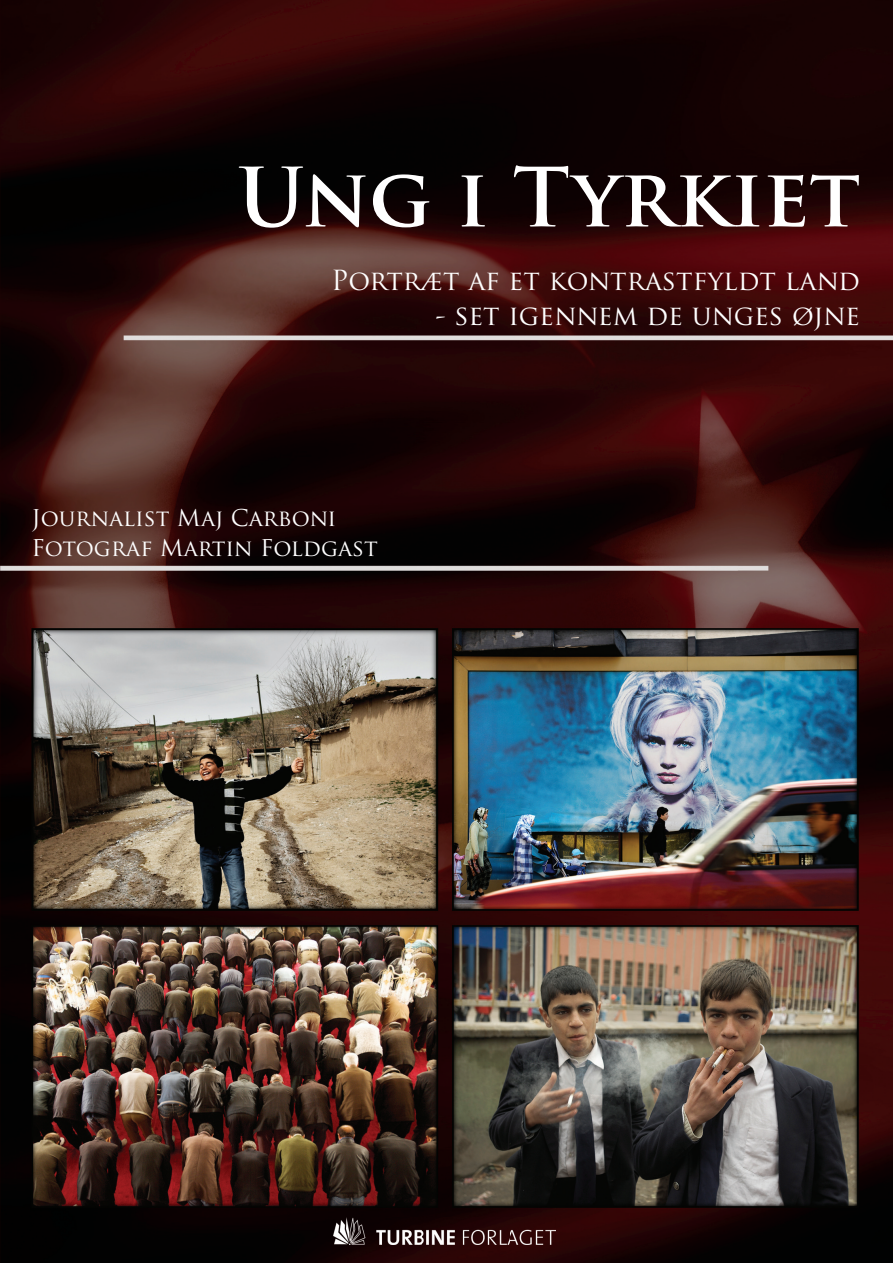
<style>
.page{position:relative;width:893px;height:1263px;background:#fff}
.page>*{position:absolute;margin:0;border:0;box-sizing:border-box;transform-origin:0 0}
.t1{font:700 79.5px "Trajan Pro";color:#fff}
.t2{font:27px "Trajan Pro";color:#fff}
.t3{font:22.5px/30px "Trajan Pro";color:#fff}
</style>
<div class="page">
<img style="left:0;top:0;width:893px;height:1263px">
<img style="left:334px;top:1218px;width:221px;height:27px">
<h1 class="t1" style="left:237px;top:148px;width:625px">Ung i Tyrkiet</h1>
<p class="t2" style="left:331px;top:263px;width:530px">Portræt af et kontrastfyldt land</p>
<p class="t2" style="left:435px;top:298px;width:426px">- set igennem de unges øjne</p>
<p class="t3" style="left:32px;top:502px;width:348px">Journalist Maj Carboni<br>Fotograf Martin Foldgast</p>
</div>
